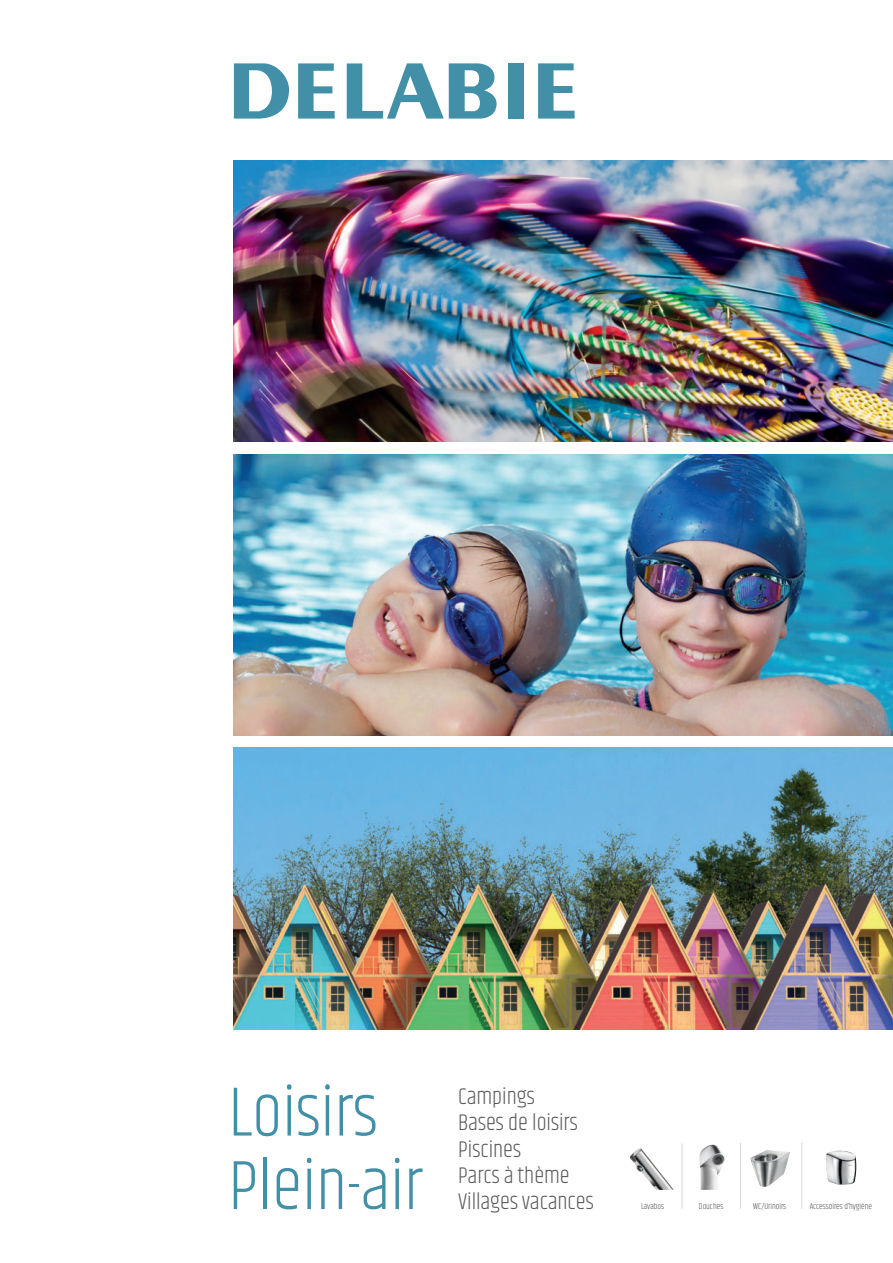
<style>
.page{position:relative;width:893px;height:1263px;background:#fff}
.page>*{position:absolute;margin:0;border:0;box-sizing:border-box;transform-origin:0 0}
.t1{font:300 71.7px/73.5px "Khand";color:#428fa8;scale:.96 1}
.t2{font:300 23.4px/26.2px "Khand";color:#57585a;scale:.96 1}
.t3{font:300 8.55px "Khand";color:#4b4c4d;scale:.96 1}
</style>
<div class="page">
<img style="left:233px;top:748px;width:660px;height:281px">
<img style="left:233px;top:160px;width:660px;height:281px">
<img style="left:233px;top:454px;width:660px;height:282px">
<hr style="left:801px;top:1143px;width:1px;height:66px;background:#d7d7d8">
<hr style="left:740px;top:1143px;width:1px;height:66px;background:#d7d7d8">
<hr style="left:682px;top:1143px;width:1px;height:66px;background:#d7d7d8">
<img style="left:699px;top:1145px;width:26px;height:45px">
<img style="left:630px;top:1148px;width:44px;height:42px">
<img style="left:750px;top:1150px;width:40px;height:37px">
<img style="left:826px;top:1151px;width:30px;height:34px">
<svg style="left:234px;top:63px;width:55px;height:56px"></svg>
<svg style="left:298px;top:63px;width:37px;height:56px"></svg>
<svg style="left:347px;top:63px;width:150px;height:56px"></svg>
<div style="left:509px;top:63px;width:15px;height:56px;background:#428fa8"></div>
<svg style="left:538px;top:63px;width:37px;height:56px"></svg>
<h1 class="t1" style="left:229px;top:1077px;width:204px">Loisirs<br>Plein-air</h1>
<p class="t2" style="left:458px;top:1084px;width:143px">Campings<br>Bases de loisirs<br>Piscines<br>Parcs à thème<br>Villages vacances</p>
<p class="t3" style="left:641px;top:1202px;width:25px">Lavabos</p>
<p class="t3" style="left:699px;top:1202px;width:27px">Douches</p>
<p class="t3" style="left:753px;top:1202px;width:36px">WC/Urinoirs</p>
<p class="t3" style="left:810px;top:1202px;width:67px">Accessoires d‘hygiène</p>
</div>
